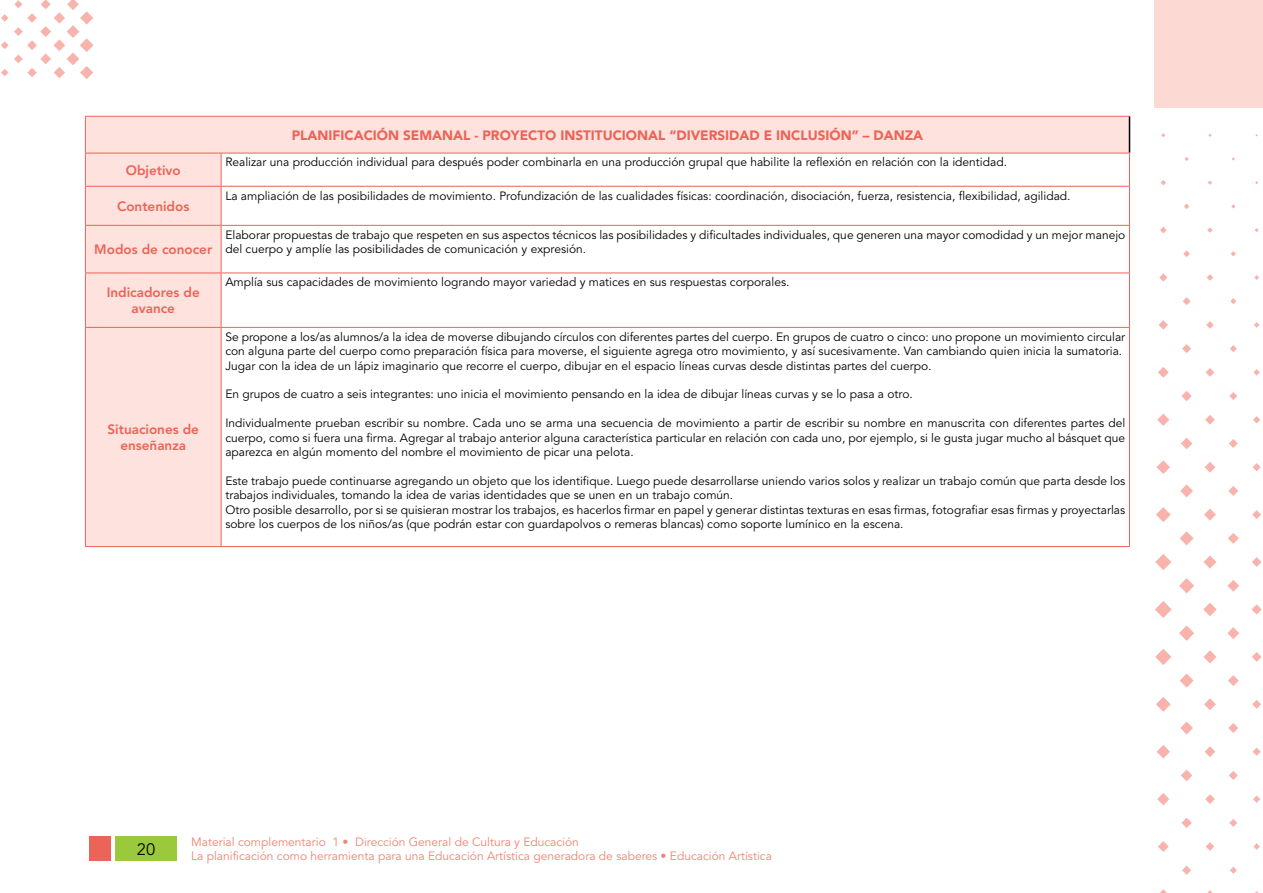
<style>
.page{position:relative;width:1263px;height:893px;background:#fff}
.page>*{position:absolute;margin:0;border:0;box-sizing:border-box;transform-origin:0 0}
.t1{font:16.5px "Avenir LT Std";color:#000}
.t2{font:800 13.5px/16.2px "Avenir LT Std";color:#ec6357;text-align:center}
.t3{font:900 13.5px "Avenir LT Std";color:#ec6357}
.t4{font:12px/14.4px "Avenir LT Std";color:#000}
.t5{font:12px "Avenir LT Std";color:#f08371}
</style>
<div class="page">
<div style="left:115px;top:836px;width:62px;height:25px;background:#9aca3c"></div>
<div style="left:90px;top:836px;width:21px;height:25px;background:#ec6357"></div>
<svg style="left:1px;top:0;width:93px;height:79px"></svg>
<svg style="left:1184px;top:157px;width:5px;height:4px"></svg>
<svg style="left:1184px;top:204px;width:5px;height:5px"></svg>
<svg style="left:1183px;top:250px;width:7px;height:7px"></svg>
<svg style="left:1183px;top:297px;width:7px;height:8px"></svg>
<svg style="left:1182px;top:344px;width:9px;height:9px"></svg>
<svg style="left:1181px;top:391px;width:11px;height:10px"></svg>
<svg style="left:1181px;top:438px;width:11px;height:11px"></svg>
<svg style="left:1180px;top:484px;width:13px;height:13px"></svg>
<svg style="left:1180px;top:531px;width:13px;height:14px"></svg>
<svg style="left:1179px;top:578px;width:15px;height:15px"></svg>
<svg style="left:1179px;top:625px;width:15px;height:16px"></svg>
<svg style="left:1180px;top:673px;width:13px;height:15px"></svg>
<svg style="left:1180px;top:721px;width:13px;height:13px"></svg>
<svg style="left:1181px;top:770px;width:11px;height:11px"></svg>
<svg style="left:1181px;top:818px;width:11px;height:10px"></svg>
<svg style="left:1182px;top:866px;width:9px;height:9px"></svg>
<svg style="left:1231px;top:204px;width:4px;height:5px"></svg>
<svg style="left:1231px;top:251px;width:5px;height:5px"></svg>
<svg style="left:1230px;top:298px;width:6px;height:6px"></svg>
<svg style="left:1230px;top:345px;width:7px;height:7px"></svg>
<svg style="left:1229px;top:392px;width:8px;height:8px"></svg>
<svg style="left:1229px;top:439px;width:9px;height:9px"></svg>
<svg style="left:1228px;top:486px;width:10px;height:10px"></svg>
<svg style="left:1228px;top:533px;width:11px;height:11px"></svg>
<svg style="left:1227px;top:580px;width:12px;height:12px"></svg>
<svg style="left:1227px;top:627px;width:12px;height:12px"></svg>
<svg style="left:1228px;top:675px;width:11px;height:11px"></svg>
<svg style="left:1228px;top:723px;width:10px;height:10px"></svg>
<svg style="left:1229px;top:771px;width:9px;height:9px"></svg>
<svg style="left:1229px;top:819px;width:8px;height:8px"></svg>
<svg style="left:1230px;top:867px;width:7px;height:7px"></svg>
<svg style="left:1160px;top:180px;width:6px;height:5px"></svg>
<svg style="left:1160px;top:227px;width:7px;height:6px"></svg>
<svg style="left:1159px;top:273px;width:8px;height:9px"></svg>
<svg style="left:1159px;top:320px;width:9px;height:10px"></svg>
<svg style="left:1158px;top:367px;width:11px;height:11px"></svg>
<svg style="left:1157px;top:414px;width:12px;height:12px"></svg>
<svg style="left:1156px;top:460px;width:14px;height:14px"></svg>
<svg style="left:1156px;top:507px;width:15px;height:15px"></svg>
<svg style="left:1155px;top:554px;width:16px;height:16px"></svg>
<svg style="left:1155px;top:601px;width:17px;height:17px"></svg>
<svg style="left:1155px;top:649px;width:16px;height:16px"></svg>
<svg style="left:1156px;top:697px;width:15px;height:15px"></svg>
<svg style="left:1156px;top:745px;width:14px;height:13px"></svg>
<svg style="left:1157px;top:793px;width:12px;height:12px"></svg>
<svg style="left:1158px;top:841px;width:11px;height:11px"></svg>
<svg style="left:1160px;top:889px;width:7px;height:4px"></svg>
<svg style="left:1208px;top:180px;width:4px;height:5px"></svg>
<svg style="left:1207px;top:227px;width:6px;height:6px"></svg>
<svg style="left:1207px;top:274px;width:6px;height:7px"></svg>
<svg style="left:1206px;top:321px;width:8px;height:8px"></svg>
<svg style="left:1206px;top:368px;width:8px;height:9px"></svg>
<svg style="left:1205px;top:415px;width:10px;height:10px"></svg>
<svg style="left:1204px;top:462px;width:11px;height:11px"></svg>
<svg style="left:1204px;top:509px;width:12px;height:12px"></svg>
<svg style="left:1203px;top:555px;width:13px;height:14px"></svg>
<svg style="left:1203px;top:603px;width:14px;height:13px"></svg>
<svg style="left:1203px;top:650px;width:13px;height:13px"></svg>
<svg style="left:1204px;top:698px;width:12px;height:12px"></svg>
<svg style="left:1204px;top:746px;width:11px;height:11px"></svg>
<svg style="left:1205px;top:794px;width:10px;height:10px"></svg>
<svg style="left:1206px;top:842px;width:8px;height:9px"></svg>
<svg style="left:1207px;top:890px;width:6px;height:3px"></svg>
<svg style="left:1255px;top:228px;width:4px;height:4px"></svg>
<svg style="left:1254px;top:275px;width:5px;height:5px"></svg>
<svg style="left:1254px;top:322px;width:5px;height:6px"></svg>
<svg style="left:1253px;top:369px;width:7px;height:7px"></svg>
<svg style="left:1253px;top:416px;width:7px;height:7px"></svg>
<svg style="left:1253px;top:463px;width:8px;height:8px"></svg>
<svg style="left:1252px;top:510px;width:9px;height:9px"></svg>
<svg style="left:1252px;top:557px;width:9px;height:10px"></svg>
<svg style="left:1251px;top:604px;width:11px;height:11px"></svg>
<svg style="left:1252px;top:652px;width:9px;height:10px"></svg>
<svg style="left:1252px;top:700px;width:9px;height:9px"></svg>
<svg style="left:1252px;top:748px;width:9px;height:8px"></svg>
<svg style="left:1253px;top:795px;width:7px;height:8px"></svg>
<svg style="left:1253px;top:843px;width:7px;height:7px"></svg>
<div style="left:1155px;top:0;width:108px;height:107px;background:#fcd9d3"></div>
<div style="left:86px;top:117px;width:1043px;height:429px;background:#fde2dd"></div>
<svg style="left:222px;top:154px;width:907px;height:392px"></svg>
<hr style="left:1129px;top:187px;width:1px;height:38px;background:#ec6357">
<hr style="left:221px;top:225px;width:909px;height:1px;background:#ec6357">
<hr style="left:1129px;top:226px;width:1px;height:47px;background:#ec6357">
<hr style="left:221px;top:273px;width:909px;height:1px;background:#ec6357">
<hr style="left:1129px;top:273px;width:1px;height:54px;background:#ec6357">
<hr style="left:221px;top:327px;width:909px;height:1px;background:#ec6357">
<hr style="left:1129px;top:328px;width:1px;height:218px;background:#ec6357">
<hr style="left:221px;top:546px;width:909px;height:1px;background:#ec6357">
<hr style="left:85px;top:153px;width:1px;height:33px;background:#ec6357">
<hr style="left:85px;top:186px;width:136px;height:1px;background:#ec6357">
<hr style="left:85px;top:187px;width:1px;height:38px;background:#ec6357">
<hr style="left:221px;top:187px;width:1px;height:38px;background:#ec6357">
<hr style="left:85px;top:225px;width:136px;height:1px;background:#ec6357">
<hr style="left:85px;top:226px;width:1px;height:47px;background:#ec6357">
<hr style="left:221px;top:226px;width:1px;height:47px;background:#ec6357">
<hr style="left:85px;top:273px;width:136px;height:1px;background:#ec6357">
<hr style="left:85px;top:273px;width:1px;height:54px;background:#ec6357">
<hr style="left:221px;top:273px;width:1px;height:54px;background:#ec6357">
<hr style="left:85px;top:327px;width:136px;height:1px;background:#ec6357">
<hr style="left:85px;top:328px;width:1px;height:218px;background:#ec6357">
<hr style="left:221px;top:328px;width:1px;height:218px;background:#ec6357">
<hr style="left:85px;top:546px;width:136px;height:1px;background:#ec6357">
<hr style="left:85px;top:117px;width:1px;height:36px;background:#ec6357">
<hr style="left:85px;top:116px;width:136px;height:1px;background:#ec6357">
<hr style="left:221px;top:116px;width:909px;height:1px;background:#ec6357">
<hr style="left:1129px;top:117px;width:1px;height:36px;background:#000">
<hr style="left:85px;top:153px;width:136px;height:1px;background:#ec6357">
<hr style="left:221px;top:153px;width:909px;height:1px;background:#ec6357">
<hr style="left:221px;top:153px;width:1px;height:33px;background:#ec6357">
<hr style="left:1129px;top:153px;width:1px;height:33px;background:#ec6357">
<hr style="left:221px;top:186px;width:909px;height:1px;background:#ec6357">
<p class="t2" style="left:126px;top:162px;width:57px">Objetivo</p>
<p class="t2" style="left:117px;top:198px;width:74px">Contenidos</p>
<p class="t2" style="left:94px;top:241px;width:119px">Modos de conocer</p>
<p class="t2" style="left:107px;top:284px;width:95px">Indicadores de avance</p>
<p class="t2" style="left:108px;top:421px;width:93px">Situaciones de enseñanza</p>
<p class="t3" style="left:292px;top:127px;width:633px">PLANIFICACIÓN SEMANAL - PROYECTO INSTITUCIONAL “DIVERSIDAD E INCLUSIÓN” – DANZA</p>
<p class="t4" style="left:225px;top:155px;width:783px">Realizar una producción individual para después poder combinarla en una producción grupal que habilite la reflexión en relación con la identidad.</p>
<p class="t4" style="left:225px;top:189px;width:847px">La ampliación de las posibilidades de movimiento. Profundización de las cualidades físicas: coordinación, disociación, fuerza, resistencia, flexibilidad, agilidad.</p>
<p class="t4" style="left:225px;top:228px;width:901px">Elaborar propuestas de trabajo que respeten en sus aspectos técnicos las posibilidades y dificultades individuales, que generen una mayor comodidad y un mejor manejo del cuerpo y amplíe las posibilidades de comunicación y expresión.</p>
<p class="t4" style="left:225px;top:275px;width:566px">Amplía sus capacidades de movimiento logrando mayor variedad y matices en sus respuestas corporales.</p>
<p class="t4" style="left:225px;top:330px;width:901px">Se propone a los/as alumnos/a la idea de moverse dibujando círculos con diferentes partes del cuerpo. En grupos de cuatro o cinco: uno propone un movimiento circular con alguna parte del cuerpo como preparación física para moverse, el siguiente agrega otro movimiento, y así sucesivamente. Van cambiando quien inicia la sumatoria.<br>Jugar con la idea de un lápiz imaginario que recorre el cuerpo, dibujar en el espacio líneas curvas desde distintas partes del cuerpo.</p>
<p class="t4" style="left:225px;top:387px;width:689px">En grupos de cuatro a seis integrantes: uno inicia el movimiento pensando en la idea de dibujar líneas curvas y se lo pasa a otro.</p>
<p class="t4" style="left:225px;top:416px;width:901px;text-align:justify">Individualmente prueban escribir su nombre. Cada uno se arma una secuencia de movimiento a partir de escribir su nombre en manuscrita con diferentes partes del cuerpo, como si fuera una firma. Agregar al trabajo anterior alguna característica particular en relación con cada uno, por ejemplo, si le gusta jugar mucho al básquet que aparezca en algún momento del nombre el movimiento de picar una pelota.</p>
<p class="t4" style="left:225px;top:474px;width:901px">Este trabajo puede continuarse agregando un objeto que los identifique. Luego puede desarrollarse uniendo varios solos y realizar un trabajo común que parta desde los trabajos individuales, tomando la idea de varias identidades que se unen en un trabajo común.<br>Otro posible desarrollo, por si se quisieran mostrar los trabajos, es hacerlos firmar en papel y generar distintas texturas en esas firmas, fotografiar esas firmas y proyectarlas sobre los cuerpos de los niños/as (que podrán estar con guardapolvos o remeras blancas) como soporte lumínico en la escena.</p>
<h1 class="t1" style="left:137px;top:840px;width:20px">20</h1>
<p class="t5" style="left:191px;top:834px;width:389px">Material complementario 1 • Dirección General de Cultura y Educación</p>
<p class="t5" style="left:191px;top:849px;width:582px">La planificación como herramienta para una Educación Artística generadora de saberes • Educación Artística</p>
</div>
